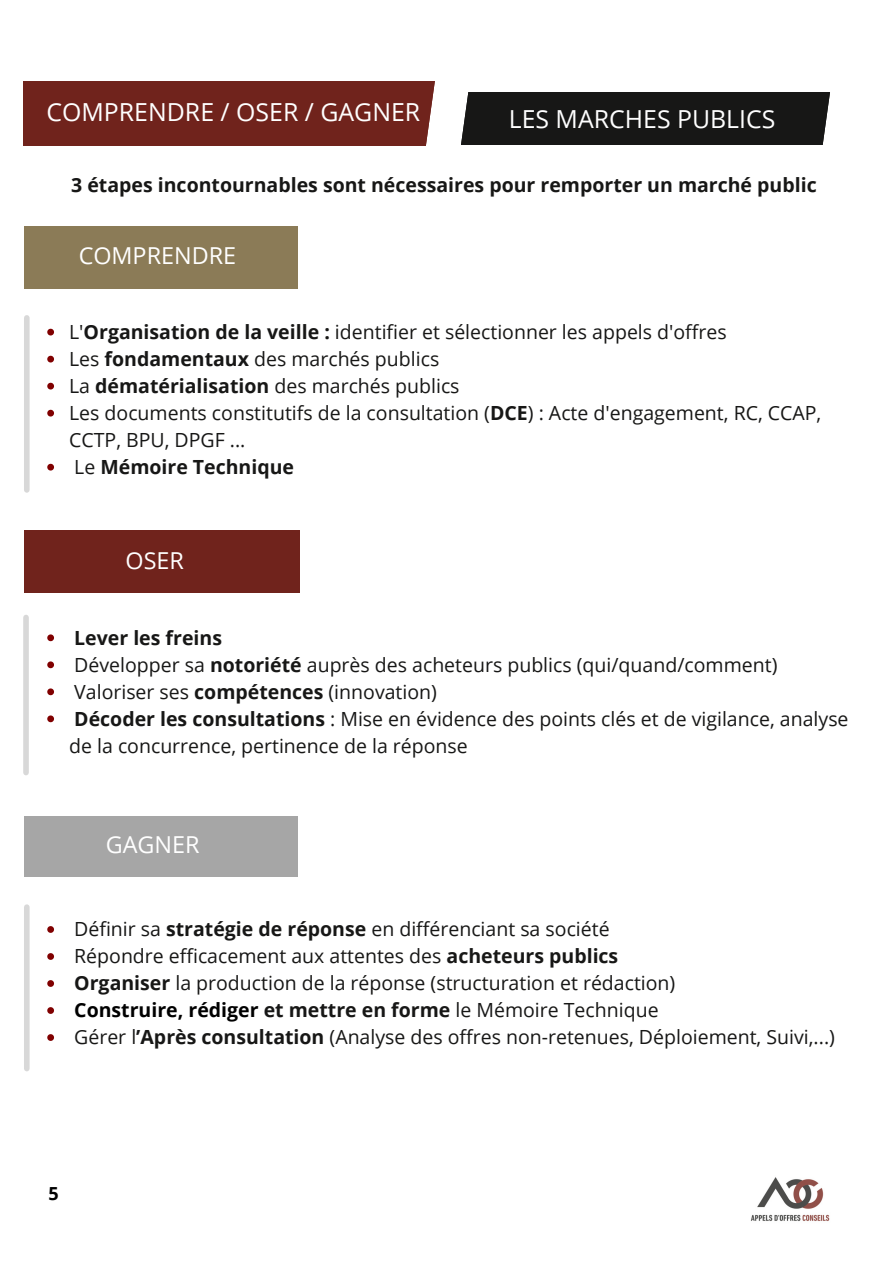
<style>
.page{position:relative;width:894px;height:1264px;background:#fff}
.page>*{position:absolute;margin:0;border:0;box-sizing:border-box;transform-origin:0 0}
.t1{font:24.9px "Open Sans";color:#fff}
.t2{font:23.4px "Open Sans";color:#fff}
.t3{font:19.5px/27px "Open Sans";color:#171716}
.t4{font:700 19.5px "Open Sans";color:#171716}
.t5{font:700 19.5px "Open Sans";color:#000}
.t6{font:700 18px "Open Sans";color:#000}
.s1{font-weight:700}
.s2{font-weight:400}
.s3{color:#171716}
.s4{font-weight:400;color:#171716}
</style>
<div class="page">
<svg style="left:180px;top:876px;width:42px;height:1px"></svg>
<div style="left:446px;top:92px;width:398px;height:53px;background:#171716"></div>
<svg style="left:822px;top:92px;width:22px;height:53px"></svg>
<div style="left:23px;top:81px;width:429px;height:65px;background:#70231c"></div>
<svg style="left:426px;top:81px;width:43px;height:65px"></svg>
<div style="left:24px;top:530px;width:275px;height:63px;background:#70231c"></div>
<div style="left:24px;top:816px;width:273px;height:60px;background:#a6a6a6"></div>
<div style="left:24px;top:226px;width:273px;height:62px;background:#8b7b57"></div>
<svg style="left:47px;top:329px;width:7px;height:6px"></svg>
<svg style="left:47px;top:356px;width:7px;height:6px"></svg>
<svg style="left:47px;top:383px;width:7px;height:6px"></svg>
<svg style="left:47px;top:410px;width:7px;height:6px"></svg>
<svg style="left:47px;top:464px;width:7px;height:6px"></svg>
<svg style="left:47px;top:634px;width:7px;height:7px"></svg>
<svg style="left:47px;top:661px;width:7px;height:7px"></svg>
<svg style="left:47px;top:688px;width:7px;height:7px"></svg>
<svg style="left:47px;top:715px;width:7px;height:7px"></svg>
<svg style="left:47px;top:926px;width:7px;height:6px"></svg>
<svg style="left:47px;top:953px;width:7px;height:6px"></svg>
<svg style="left:47px;top:980px;width:7px;height:6px"></svg>
<svg style="left:47px;top:1007px;width:7px;height:6px"></svg>
<svg style="left:47px;top:1034px;width:7px;height:6px"></svg>
<div style="left:24px;top:318px;width:6px;height:172px;background:#d8d8d8"></div>
<div style="left:23px;top:617px;width:6px;height:155px;background:#d8d8d8"></div>
<div style="left:24px;top:907px;width:6px;height:161px;background:#d8d8d8"></div>
<img style="left:750px;top:1177px;width:80px;height:44px">
<h1 class="t1" style="left:46px;top:94px;width:375px">COMPRENDRE / OSER / GAGNER</h1>
<h2 class="t1" style="left:508px;top:101px;width:268px">LES MARCHES PUBLICS</h2>
<p class="t4" style="left:71px;top:171px;width:746px">3 étapes incontournables sont nécessaires pour remporter un marché public</p>
<h1 class="t2" style="left:79px;top:239px;width:159px">COMPRENDRE</h1>
<p class="t3" style="left:69px;top:318px;width:659px">L'<span class="s1">Organisation de la veille :</span> identifier et sélectionner les appels d'offres</p>
<p class="t3" style="left:69px;top:345px;width:371px">Les <span class="s1">fondamentaux</span> des marchés publics</p>
<p class="t3" style="left:69px;top:372px;width:392px">La <span class="s1">dématérialisation</span> des marchés publics</p>
<p class="t3" style="left:69px;top:399px;width:753px">Les documents constitutifs de la consultation (<span class="s1">DCE</span>) : Acte d'engagement, RC, CCAP,<br>CCTP, BPU, DPGF ...</p>
<p class="t4" style="left:74px;top:453px;width:221px"><span class="s2">Le</span> Mémoire Technique</p>
<h1 class="t2" style="left:125px;top:543px;width:60px">OSER</h1>
<h1 class="t4" style="left:74px;top:623px;width:149px">Lever les freins</h1>
<p class="t3" style="left:74px;top:650px;width:704px">Développer sa <span class="s1">notoriété</span> auprès des acheteurs publics (qui/quand/comment)</p>
<p class="t3" style="left:74px;top:677px;width:364px">Valoriser ses <span class="s1">compétences</span> (innovation)</p>
<p class="t3" style="left:69px;top:704px;width:780px"><span class="s1">Décoder les consultations</span> : Mise en évidence des points clés et de vigilance, analyse de la concurrence, pertinence de la réponse</p>
<p class="t2" style="left:106px;top:828px;width:95px">GAGNER</p>
<p class="t3" style="left:74px;top:915px;width:536px">Définir sa <span class="s1">stratégie de réponse</span> en différenciant sa société</p>
<p class="t3" style="left:74px;top:942px;width:545px">Répondre efficacement aux attentes des <span class="s1">acheteurs publics</span></p>
<h1 class="t3" style="left:74px;top:969px;width:602px"><span class="s1">Organiser</span> la production de la réponse (structuration et rédaction)</h1>
<p class="t5" style="left:74px;top:996px;width:585px">Construire, rédiger <span class="s3">et mettre en forme</span> <span class="s4">le Mémoire Technique</span></p>
<p class="t3" style="left:74px;top:1023px;width:762px">Gérer l<span class="s1">’Après consultation</span> (Analyse des offres non-retenues, Déploiement, Suivi,...)</p>
<p class="t6" style="left:49px;top:1181px;width:12px">5</p>
</div>
